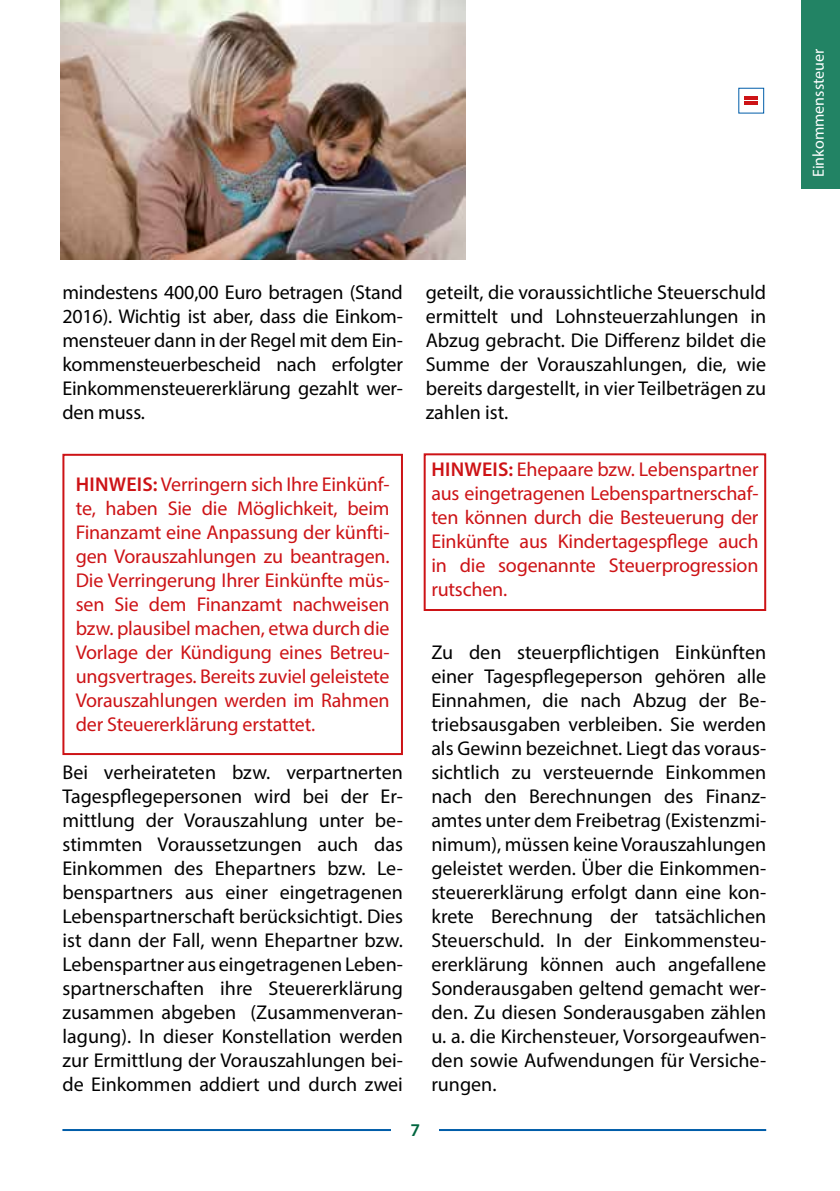
<style>
.page{position:relative;width:840px;height:1191px;background:#fff}
.page>*{position:absolute;margin:0;border:0;box-sizing:border-box;transform-origin:0 0}
.t1{font:20px/24px "Myriad Pro";color:#000;text-align:justify}
.t2{font:20px/24px "Myriad Pro";letter-spacing:-.01em;color:#cd1316;text-align:justify}
.t3{font:600 18px "Myriad Pro";color:#00653f}
.t4{font:16px "Myriad Pro";color:#fff}
.s1{font-weight:600}
</style>
<div class="page">
<hr style="left:62px;top:1129px;width:703px;height:2px;background:#005da9">
<div style="left:391px;top:1122px;width:48px;height:35px;background:#fff"></div>
<hr style="left:744px;top:96px;width:13px;height:4px;background:#cd1316">
<svg style="left:744px;top:102px;width:13px;height:3px"></svg>
<div style="left:801px;top:0;width:38px;height:189px;background:#228364"></div>
<img style="left:60px;top:0;width:405px;height:259px">
<div style="left:423px;top:453px;width:342px;height:158px;border:2px solid #cd1316"></div>
<div style="left:62px;top:454px;width:341px;height:301px;border:2px solid #cd1316"></div>
<p class="t1" style="left:62px;top:280px;width:342px">mindestens 400,00 Euro betragen (Stand 2016). Wichtig ist aber, dass die Einkom&shy;mensteuer dann in der Regel mit dem Ein&shy;kommensteuerbescheid nach erfolgter Einkommensteuererklärung gezahlt wer&shy;den muss.</p>
<p class="t1" style="left:425px;top:280px;width:342px">geteilt, die voraussichtliche Steuerschuld ermittelt und Lohnsteuerzahlungen in Abzug gebracht. Die Differenz bildet die Summe der Vorauszahlungen, die, wie bereits dargestellt, in vier Teilbeträgen zu zahlen ist.</p>
<p class="t2" style="left:76px;top:472px;width:315px"><span class="s1">HINWEIS:</span> Verringern sich Ihre Einkünf&shy;te, haben Sie die Möglichkeit, beim Finanzamt eine Anpassung der künfti&shy;gen Vorauszahlungen zu beantragen.<br>Die Verringerung Ihrer Einkünfte müs&shy;sen Sie dem Finanzamt nachweisen bzw. plausibel machen, etwa durch die Vorlage der Kündigung eines Betreu&shy;ungsvertrages. Bereits zuviel geleistete Vorauszahlungen werden im Rahmen der Steuererklärung erstattet.</p>
<p class="t1" style="left:62px;top:760px;width:342px">Bei verheirateten bzw. verpartnerten Tagespflegepersonen wird bei der Er&shy;mittlung der Vorauszahlung unter be&shy;stimmten Voraussetzungen auch das Einkommen des Ehepartners bzw. Le&shy;benspartners aus einer eingetragenen Lebenspartnerschaft berücksichtigt. Dies ist dann der Fall, wenn Ehepartner bzw.<br>Lebenspartner aus eingetragenen Leben&shy;spartnerschaften ihre Steuererklärung zusammen abgeben (Zusammenveran&shy;lagung). In dieser Konstellation werden zur Ermittlung der Vorauszahlungen bei&shy;de Einkommen addiert und durch zwei</p>
<p class="t3" style="left:410px;top:1118px;width:11px">7</p>
<p class="t2" style="left:431px;top:457px;width:328px"><span class="s1">HINWEIS:</span> Ehepaare bzw. Lebenspartner aus eingetragenen Lebenspartnerschaf&shy;ten können durch die Besteuerung der Einkünfte aus Kindertagespflege auch in die sogenannte Steuerprogression rutschen.</p>
<p class="t1" style="left:431px;top:640px;width:336px">Zu den steuerpflichtigen Einkünften einer Tagespflegeperson gehören alle Einnahmen, die nach Abzug der Be&shy;triebsausgaben verbleiben. Sie werden als Gewinn bezeichnet. Liegt das voraus&shy;sichtlich zu versteuernde Einkommen nach den Berechnungen des Finanz&shy;amtes unter dem Freibetrag (Existenzmi&shy;nimum), müssen keine Vorauszahlungen geleistet werden. Über die Einkommen&shy;steuererklärung erfolgt dann eine kon&shy;krete Berechnung der tatsächlichen Steuerschuld. In der Einkommensteu&shy;ererklärung können auch angefallene Sonderausgaben geltend gemacht wer&shy;den. Zu diesen Sonderausgaben zählen u. a. die Kirchensteuer, Vorsorgeaufwen&shy;den sowie Aufwendungen für Versiche&shy;rungen.</p>
<p class="t4" style="left:808px;top:177px;width:130px;rotate:-90deg">Einkommenssteuer</p>
</div>
